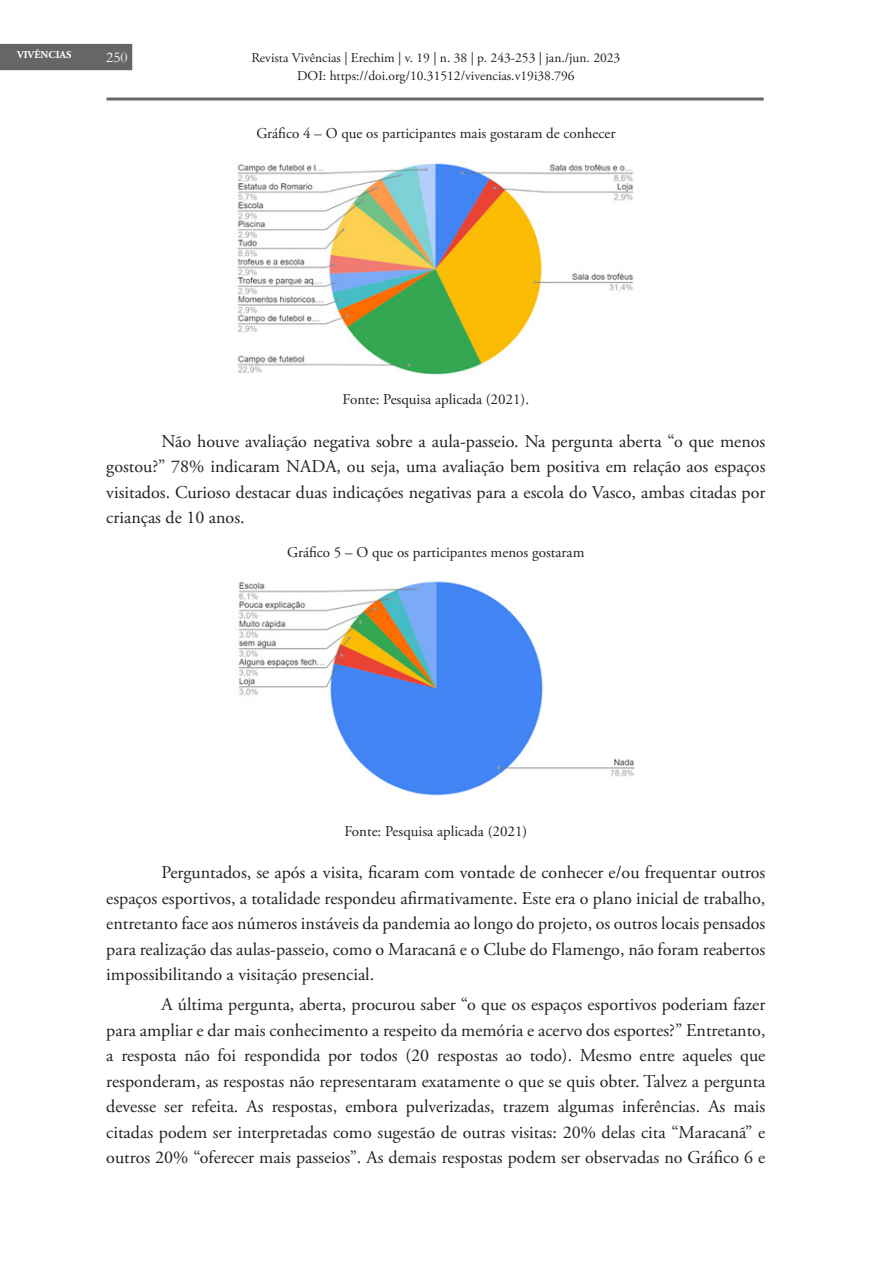
<style>
.page{position:relative;width:893px;height:1263px;background:#fff}
.page>*{position:absolute;margin:0;border:0;box-sizing:border-box;transform-origin:0 0}
.TEXTO_NORMAL{font:18px/25.5px "Adobe Garamond Pro";color:#231f20;text-align:justify}
.Tabela{font:15px "Adobe Garamond Pro";color:#231f20}
.t1{font:15px "Garamond";color:#fff}
.t2{font:13.5px/18px "Adobe Garamond Pro";color:#231f20;text-align:center}
.t3{font:700 10.5px "Adobe Garamond Pro";color:#fff}
</style>
<div class="page">
<div style="left:0;top:44px;width:132px;height:26px;background:#666"></div>
<hr style="left:107px;top:98px;width:657px;height:3px;background:#666">
<img style="left:237px;top:163px;width:397px;height:212px">
<img style="left:238px;top:581px;width:397px;height:215px">
<p class="t3" style="left:17px;top:49px;width:56px">VIVÊNCIAS</p>
<p class="t2" style="left:251px;top:49px;width:370px">Revista Vivências | Erechim | v. 19 | n. 38 | p. 243-253 | jan./jun. 2023<br>DOI: https://doi.org/10.31512/vivencias.v19i38.796</p>
<p class="t1" style="left:106px;top:47px;width:23px">250</p>
<p class="Tabela" style="left:256px;top:125px;width:360px">Gráfico 4 – O que os participantes mais gostaram de conhecer</p>
<p class="Tabela" style="left:342px;top:390px;width:188px">Fonte: Pesquisa aplicada (2021).</p>
<p class="TEXTO_NORMAL" style="left:106px;top:429px;width:661px;text-indent:55px">Não houve avaliação negativa sobre a aula-passeio. Na pergunta aberta “o que menos gostou?” 78% indicaram NADA, ou seja, uma avaliação bem positiva em relação aos espaços visitados. Curioso destacar duas indicações negativas para a escola do Vasco, ambas citadas por crianças de 10 anos.</p>
<p class="Tabela" style="left:287px;top:543px;width:299px">Gráfico 5 – O que os participantes menos gostaram</p>
<p class="Tabela" style="left:344px;top:822px;width:184px">Fonte: Pesquisa aplicada (2021)</p>
<p class="TEXTO_NORMAL" style="left:106px;top:861px;width:661px;text-indent:55px">Perguntados, se após a visita, ficaram com vontade de conhecer e/ou frequentar outros espaços esportivos, a totalidade respondeu afirmativamente. Este era o plano inicial de trabalho, entretanto face aos números instáveis da pandemia ao longo do projeto, os outros locais pensados para realização das aulas-passeio, como o Maracanã e o Clube do Flamengo, não foram reabertos impossibilitando a visitação presencial.</p>
<p class="TEXTO_NORMAL" style="left:106px;top:992px;width:661px;text-indent:55px">A última pergunta, aberta, procurou saber “o que os espaços esportivos poderiam fazer para ampliar e dar mais conhecimento a respeito da memória e acervo dos esportes?” Entretanto, a resposta não foi respondida por todos (20 respostas ao todo). Mesmo entre aqueles que responderam, as respostas não representaram exatamente o que se quis obter. Talvez a pergunta devesse ser refeita. As respostas, embora pulverizadas, trazem algumas inferências. As mais citadas podem ser interpretadas como sugestão de outras visitas: 20% delas cita “Maracanã” e outros 20% “oferecer mais passeios”. As demais respostas podem ser observadas no Gráfico 6 e</p>
</div>
